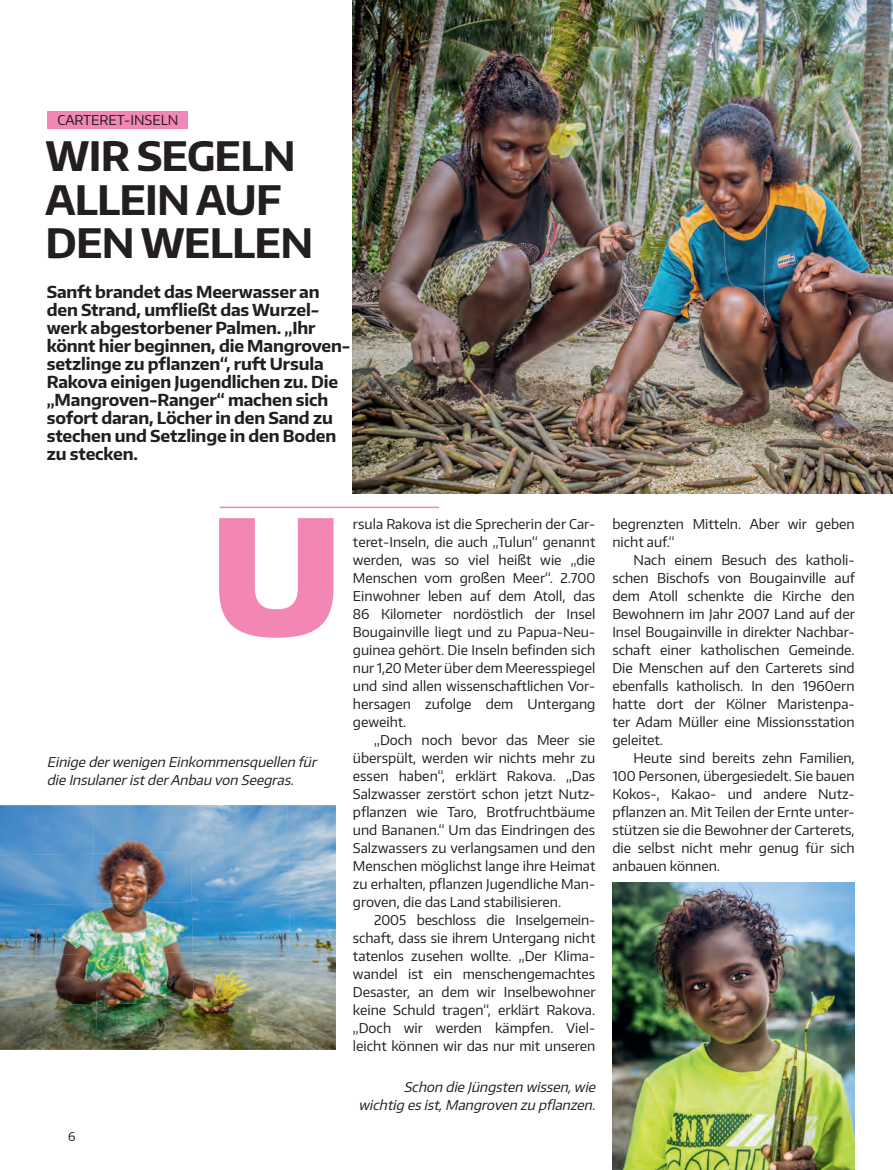
<style>
.page{position:relative;width:893px;height:1170px;background:#fff}
.page>*{position:absolute;margin:0;border:0;box-sizing:border-box;transform-origin:0 0}
.t1{font:900 159px "Encode Sans Normal";color:#f287b6}
.t2{font:700 40.5px/43.5px "Encode Sans Normal";letter-spacing:-.02em;color:#231f20}
.t3{font:700 16.5px/18px "Encode Sans Normal";letter-spacing:-.01em;color:#231f20}
.t4{font:13.5px/18px "Encode Sans Normal";color:#231f20;text-align:justify}
.t5{font:italic 13.5px/18px "Encode Sans Normal";color:#231f20}
.t6{font:12px "Encode Sans Normal";color:#231f20}
</style>
<div class="page">
<hr style="left:220px;top:506px;width:219px;height:2px;background:#f287b6">
<img style="left:353px;top:0;width:540px;height:493px">
<img style="left:612px;top:882px;width:243px;height:287px">
<img style="left:0;top:805px;width:93px;height:48px">
<img style="left:93px;top:805px;width:194px;height:48px">
<img style="left:287px;top:805px;width:49px;height:94px">
<img style="left:0;top:853px;width:94px;height:50px">
<img style="left:94px;top:850px;width:195px;height:53px">
<img style="left:0;top:903px;width:95px;height:50px">
<img style="left:95px;top:900px;width:194px;height:52px">
<img style="left:289px;top:899px;width:47px;height:100px">
<img style="left:0;top:953px;width:95px;height:49px">
<img style="left:95px;top:952px;width:98px;height:50px">
<img style="left:193px;top:950px;width:98px;height:52px">
<img style="left:0;top:1002px;width:194px;height:47px">
<img style="left:194px;top:999px;width:142px;height:50px">
<div style="left:48px;top:111px;width:140px;height:17px;background:#f287b6"></div>
<p class="t4" style="left:57px;top:110px;width:122px">CARTERET-INSELN</p>
<h2 class="t2" style="left:46px;top:133px;width:269px">WIR SEGELN<br>ALLEIN AUF<br>DEN WELLEN</h2>
<p class="t3" style="left:47px;top:282px;width:305px">Sanft brandet das Meerwasser an den Strand, umfließt das Wurzel&shy;werk abgestorbener Palmen. „Ihr könnt hier beginnen, die Mangroven&shy;setzlinge zu pflanzen“, ruft Ursula<br>Rakova einigen Jugendlichen zu. Die „Mangroven-Ranger“ machen sich sofort daran, Löcher in den Sand zu stechen und Setzlinge in den Boden zu stecken.</p>
<h1 class="t1" style="left:210px;top:472px;width:133px">U</h1>
<p class="t5" style="left:47px;top:752px;width:275px">Einige derwenigen Einkommensquellen für die InsulaneristderAnbau von Seegras.</p>
<p class="t6" style="left:68px;top:1128px;width:9px">6</p>
<p class="t4" style="left:353px;top:514px;width:244px">rsula Rakova ist die Sprecherin der Car&shy;teret-Inseln, die auch „Tulun“ genannt werden, was so viel heißt wie „die Menschen vom großen Meer“. 2.700<br>Einwohner leben auf dem Atoll, das 86 Kilometer nordöstlich der Insel Bougainville liegt und zu Papua-Neu&shy;guinea gehört. Die Inseln befinden sich nur 1,20 Meter über dem Meeresspiegel und sind allen wissenschaftlichen Vor&shy;hersagen zufolge dem Untergang geweiht.</p>
<p class="t4" style="left:353px;top:730px;width:244px;text-indent:21px">„Doch noch bevor das Meer sie überspült, werden wir nichts mehr zu essen haben“, erklärt Rakova. „Das Salzwasser zerstört schon jetzt Nutz&shy;pflanzen wie Taro, Brotfruchtbäume und Bananen.“ Um das Eindringen des Salzwassers zu verlangsamen und den Menschen möglichst lange ihre Heimat zu erhalten, pflanzen Jugendliche Man&shy;groven, die das Land stabilisieren.</p>
<p class="t4" style="left:353px;top:910px;width:244px;text-indent:21px">2005 beschloss die Inselgemein&shy;schaft, dass sie ihrem Untergang nicht tatenlos zusehen wollte. „Der Klima&shy;wandel ist ein menschengemachtes Desaster, an dem wir Inselbewohner keine Schuld tragen“, erklärt Rakova. „Doch wir werden kämpfen. Viel&shy;leicht können wir das nur mit unseren</p>
<p class="t5" style="left:358px;top:1077px;width:242px;text-align:right">Schon die Jüngsten wissen,wie wichtig esist,Mangroven zu pflanzen.</p>
<p class="t4" style="left:612px;top:514px;width:244px">begrenzten Mitteln. Aber wir geben nicht auf.“</p>
<p class="t4" style="left:612px;top:550px;width:244px;text-indent:21px">Nach einem Besuch des katholi&shy;schen Bischofs von Bougainville auf dem Atoll schenkte die Kirche den Bewohnern im Jahr 2007 Land auf der Insel Bougainville in direkter Nachbar&shy;schaft einer katholischen Gemeinde.<br>Die Menschen auf den Carterets sind ebenfalls katholisch. In den 1960ern hatte dort der Kölner Maristenpa&shy;ter Adam Müller eine Missionsstation geleitet.</p>
<p class="t4" style="left:612px;top:748px;width:244px;text-indent:21px">Heute sind bereits zehn Familien, 100 Personen, übergesiedelt. Sie bauen Kokos-, Kakao- und andere Nutz&shy;pflanzen an. Mit Teilen der Ernte unter&shy;stützen sie die Bewohner der Carterets, die selbst nicht mehr genug für sich anbauen können.</p>
</div>
